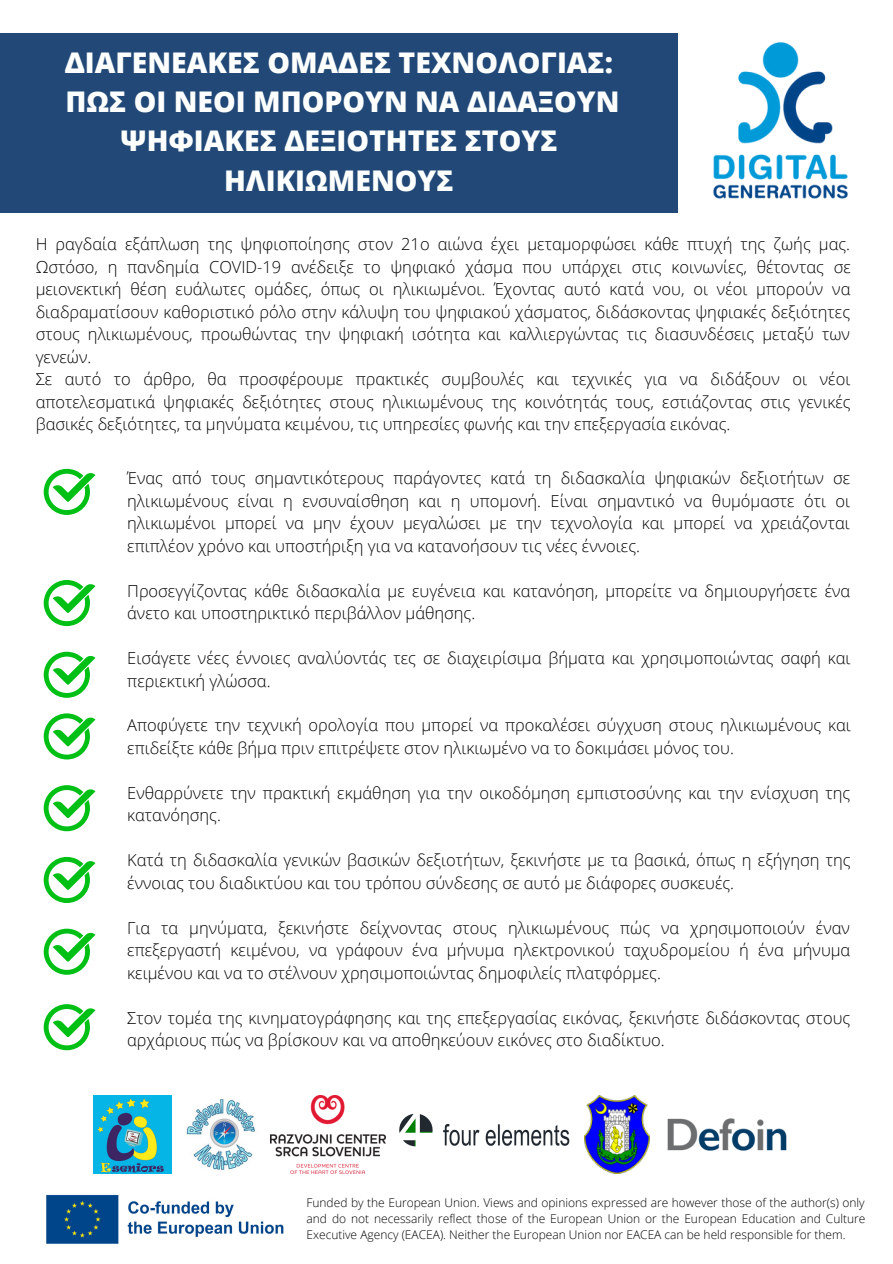
<style>
.page{position:relative;width:893px;height:1264px;background:#fff}
.page>*{position:absolute;margin:0;border:0;box-sizing:border-box;transform-origin:0 0}
.t1{font:800 28.5px/39.3px "Open Sans";color:#fdfffe;text-align:center}
.t2{font:300 16.5px/22.5px "Open Sans";color:#000}
.t3{font:300 12px/16px "Open Sans";color:#000;text-align:justify}
</style>
<div class="page">
<div style="left:0;top:33px;width:677px;height:180px;background:#214877"></div>
<img style="left:94px;top:1095px;width:77px;height:78px">
<img style="left:186px;top:1099px;width:70px;height:71px">
<img style="left:270px;top:1095px;width:115px;height:78px">
<img style="left:584px;top:1095px;width:65px;height:78px">
<img style="left:399px;top:1113px;width:171px;height:34px">
<img style="left:667px;top:1118px;width:120px;height:33px">
<img style="left:713px;top:42px;width:135px;height:157px">
<img style="left:46px;top:1194px;width:238px;height:50px">
<svg style="left:44px;top:469px;width:51px;height:46px"></svg>
<svg style="left:44px;top:580px;width:51px;height:46px"></svg>
<svg style="left:44px;top:651px;width:51px;height:46px"></svg>
<svg style="left:44px;top:713px;width:51px;height:46px"></svg>
<svg style="left:44px;top:785px;width:51px;height:46px"></svg>
<svg style="left:44px;top:857px;width:51px;height:46px"></svg>
<svg style="left:44px;top:928px;width:51px;height:46px"></svg>
<svg style="left:44px;top:1004px;width:51px;height:46px"></svg>
<p class="t1" style="left:65px;top:42px;width:549px">ΔΙΑΓΕΝΕΑΚΕΣ ΟΜΑΔΕΣ ΤΕΧΝΟΛΟΓΙΑΣ:</p>
<p class="t1" style="left:65px;top:81px;width:555px">ΠΩΣ ΟΙ ΝΕΟΙ ΜΠΟΡΟΥΝ ΝΑ ΔΙΔΑΞΟΥΝ<br>ΨΗΦΙΑΚΕΣ ΔΕΞΙΟΤΗΤΕΣ ΣΤΟΥΣ<br>ΗΛΙΚΙΩΜΕΝΟΥΣ</p>
<p class="t2" style="left:36px;top:232px;width:816px;text-align:justify">Η ραγδαία εξάπλωση της ψηφιοποίησης στον 21ο αιώνα έχει μεταμορφώσει κάθε πτυχή της ζωής μας.<br>Ωστόσο, η πανδημία COVID-19 ανέδειξε το ψηφιακό χάσμα που υπάρχει στις κοινωνίες, θέτοντας σε μειονεκτική θέση ευάλωτες ομάδες, όπως οι ηλικιωμένοι. Έχοντας αυτό κατά νου, οι νέοι μπορούν να διαδραματίσουν καθοριστικό ρόλο στην κάλυψη του ψηφιακού χάσματος, διδάσκοντας ψηφιακές δεξιότητες στους ηλικιωμένους, προωθώντας την ψηφιακή ισότητα και καλλιεργώντας τις διασυνδέσεις μεταξύ των γενεών.</p>
<p class="t2" style="left:36px;top:367px;width:816px;text-align:justify">Σε αυτό το άρθρο, θα προσφέρουμε πρακτικές συμβουλές και τεχνικές για να διδάξουν οι νέοι αποτελεσματικά ψηφιακές δεξιότητες στους ηλικιωμένους της κοινότητάς τους, εστιάζοντας στις γενικές βασικές δεξιότητες, τα μηνύματα κειμένου, τις υπηρεσίες φωνής και την επεξεργασία εικόνας.</p>
<p class="t2" style="left:127px;top:466px;width:724px;text-align:justify">Ένας από τους σημαντικότερους παράγοντες κατά τη διδασκαλία ψηφιακών δεξιοτήτων σε ηλικιωμένους είναι η ενσυναίσθηση και η υπομονή. Είναι σημαντικό να θυμόμαστε ότι οι ηλικιωμένοι μπορεί να μην έχουν μεγαλώσει με την τεχνολογία και μπορεί να χρειάζονται επιπλέον χρόνο και υποστήριξη για να κατανοήσουν τις νέες έννοιες.</p>
<p class="t2" style="left:127px;top:579px;width:724px">Προσεγγίζοντας κάθε διδασκαλία με ευγένεια και κατανόηση, μπορείτε να δημιουργήσετε ένα άνετο και υποστηρικτικό περιβάλλον μάθησης.</p>
<p class="t2" style="left:127px;top:646px;width:724px">Εισάγετε νέες έννοιες αναλύοντάς τες σε διαχειρίσιμα βήματα και χρησιμοποιώντας σαφή και περιεκτική γλώσσα.</p>
<p class="t2" style="left:127px;top:713px;width:725px">Αποφύγετε την τεχνική ορολογία που μπορεί να προκαλέσει σύγχυση στους ηλικιωμένους και επιδείξτε κάθε βήμα πριν επιτρέψετε στον ηλικιωμένο να το δοκιμάσει μόνος του.</p>
<p class="t2" style="left:127px;top:781px;width:724px">Ενθαρρύνετε την πρακτική εκμάθηση για την οικοδόμηση εμπιστοσύνης και την ενίσχυση της κατανόησης.</p>
<p class="t2" style="left:127px;top:848px;width:725px">Κατά τη διδασκαλία γενικών βασικών δεξιοτήτων, ξεκινήστε με τα βασικά, όπως η εξήγηση της έννοιας του διαδικτύου και του τρόπου σύνδεσης σε αυτό με διάφορες συσκευές.</p>
<p class="t2" style="left:127px;top:916px;width:724px;text-align:justify">Για τα μηνύματα, ξεκινήστε δείχνοντας στους ηλικιωμένους πώς να χρησιμοποιούν έναν επεξεργαστή κειμένου, να γράφουν ένα μήνυμα ηλεκτρονικού ταχυδρομείου ή ένα μήνυμα κειμένου και να το στέλνουν χρησιμοποιώντας δημοφιλείς πλατφόρμες.</p>
<p class="t2" style="left:127px;top:1006px;width:724px">Στον τομέα της κινηματογράφησης και της επεξεργασίας εικόνας, ξεκινήστε διδάσκοντας στους αρχάριους πώς να βρίσκουν και να αποθηκεύουν εικόνες στο διαδίκτυο.</p>
<p class="t3" style="left:306px;top:1194px;width:560px">Funded by the European Union. Views and opinions expressed are however those of the author(s) only and do not necessarily reflect those of the European Union or the European Education and Culture Executive Agency (EACEA). Neither the European Union nor EACEA can be held responsible for them.</p>
</div>
